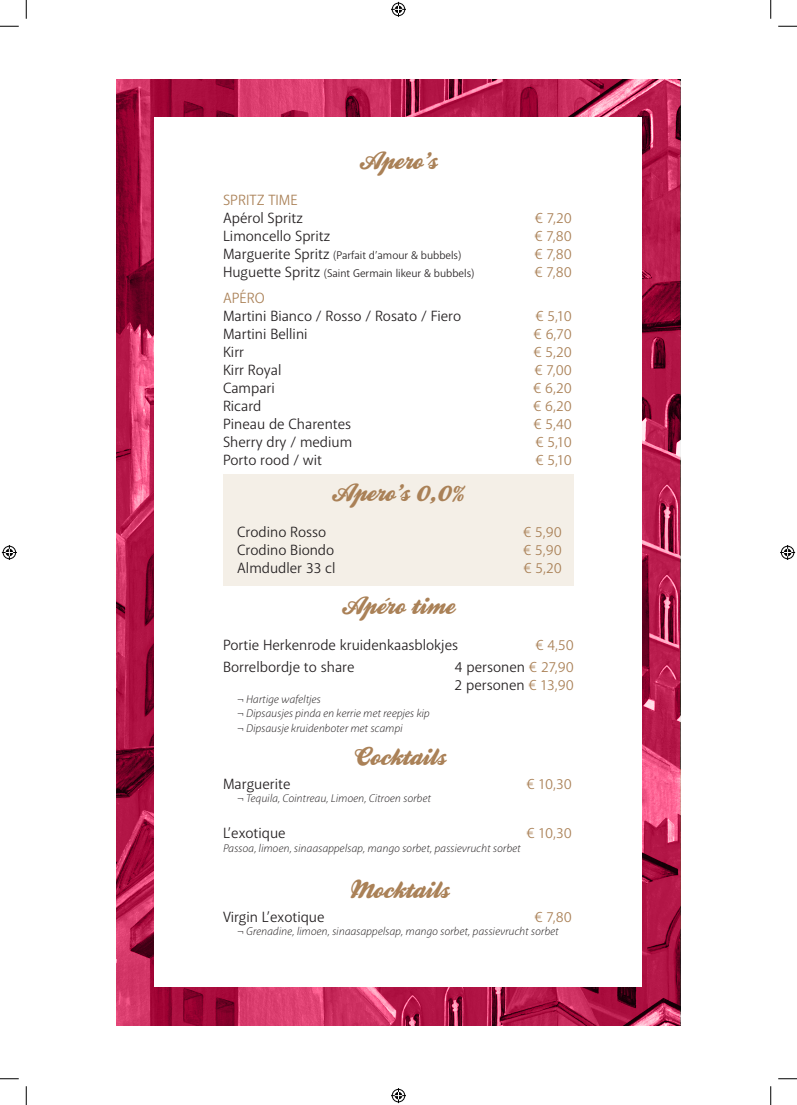
<style>
.page{position:relative;width:797px;height:1105px;background:#fff}
.page>*{position:absolute;margin:0;border:0;box-sizing:border-box;transform-origin:0 0}
.t1{font:italic 27.5px "Kestrel Script";color:#aa8157}
.t2{font:15px/18px "Akagi Pro";color:#231f20}
.t3{font:15px "Akagi Pro";color:#aa8157}
.t4{font:italic 300 11.25px/13.5px "Akagi Pro";color:#231f20}
.t5{font:11.25px "Akagi Pro";color:#231f20}
.s1{font-size:15px}
.s2{color:#aa8157}
</style>
<div class="page">
<img style="left:117px;top:79px;width:563px;height:946px">
<div style="left:155px;top:118px;width:487px;height:869px;background:#fff"></div>
<div style="left:223px;top:474px;width:351px;height:112px;background:#f4efe7"></div>
<svg style="left:0;top:25px;width:19px;height:2px"></svg>
<svg style="left:778px;top:25px;width:19px;height:2px"></svg>
<svg style="left:0;top:1078px;width:19px;height:1px"></svg>
<svg style="left:778px;top:1078px;width:19px;height:1px"></svg>
<svg style="left:25px;top:0;width:2px;height:19px"></svg>
<svg style="left:25px;top:1086px;width:2px;height:19px"></svg>
<svg style="left:770px;top:0;width:1px;height:19px"></svg>
<svg style="left:770px;top:1086px;width:1px;height:19px"></svg>
<svg style="left:391px;top:2px;width:15px;height:15px"></svg>
<svg style="left:391px;top:1088px;width:15px;height:15px"></svg>
<svg style="left:2px;top:545px;width:15px;height:15px"></svg>
<svg style="left:780px;top:545px;width:15px;height:15px"></svg>
<h1 class="t1" style="left:360px;top:146px;width:78px">Apero’s</h1>
<p class="t3" style="left:223px;top:191px;width:76px">SPRITZ TIME</p>
<p class="t2" style="left:223px;top:209px;width:81px">Apérol Spritz</p>
<p class="t3" style="left:535px;top:209px;width:39px">€ 7,20</p>
<p class="t2" style="left:223px;top:227px;width:109px">Limoncello Spritz</p>
<p class="t3" style="left:534px;top:227px;width:39px">€ 7,80</p>
<p class="t5" style="left:223px;top:248px;width:240px"><span class="s1">Marguerite Spritz</span> (Parfait d’amour &amp; bubbels)</p>
<p class="t3" style="left:534px;top:245px;width:39px">€ 7,80</p>
<p class="t5" style="left:223px;top:266px;width:253px"><span class="s1">Huguette Spritz</span> (Saint Germain likeur &amp; bubbels)</p>
<p class="t3" style="left:534px;top:263px;width:39px">€ 7,80</p>
<p class="t3" style="left:223px;top:289px;width:43px">APÉRO</p>
<p class="t2" style="left:223px;top:307px;width:240px">Martini Bianco / Rosso / Rosato / Fiero</p>
<p class="t3" style="left:535px;top:307px;width:38px">€ 5,10</p>
<p class="t2" style="left:223px;top:325px;width:86px">Martini Bellini</p>
<p class="t3" style="left:533px;top:325px;width:40px">€ 6,70</p>
<p class="t2" style="left:223px;top:343px;width:23px">Kirr</p>
<p class="t3" style="left:533px;top:343px;width:40px">€ 5,20</p>
<p class="t2" style="left:223px;top:361px;width:60px">Kirr Royal</p>
<p class="t3" style="left:534px;top:361px;width:39px">€ 7,00</p>
<p class="t2" style="left:223px;top:379px;width:53px">Campari</p>
<p class="t3" style="left:533px;top:379px;width:40px">€ 6,20</p>
<p class="t2" style="left:223px;top:397px;width:40px">Ricard</p>
<p class="t3" style="left:533px;top:397px;width:40px">€ 6,20</p>
<p class="t2" style="left:223px;top:415px;width:130px">Pineau de Charentes</p>
<p class="t3" style="left:533px;top:415px;width:40px">€ 5,40</p>
<p class="t2" style="left:223px;top:433px;width:131px">Sherry dry / medium</p>
<p class="t3" style="left:535px;top:433px;width:38px">€ 5,10</p>
<p class="t2" style="left:223px;top:451px;width:101px">Porto rood / wit</p>
<p class="t3" style="left:535px;top:451px;width:38px">€ 5,10</p>
<h1 class="t1" style="left:332px;top:479px;width:133px">Apero’s 0,0%</h1>
<p class="t2" style="left:237px;top:523px;width:91px">Crodino Rosso</p>
<p class="t3" style="left:523px;top:523px;width:40px">€ 5,90</p>
<p class="t2" style="left:237px;top:541px;width:98px">Crodino Biondo</p>
<p class="t3" style="left:523px;top:541px;width:40px">€ 5,90</p>
<p class="t2" style="left:237px;top:559px;width:100px">Almdudler 33 cl</p>
<p class="t3" style="left:523px;top:559px;width:40px">€ 5,20</p>
<h1 class="t1" style="left:342px;top:592px;width:114px">Apéro time</h1>
<p class="t2" style="left:223px;top:636px;width:237px">Portie Herkenrode kruidenkaasblokjes</p>
<p class="t3" style="left:535px;top:636px;width:40px">€ 4,50</p>
<p class="t2" style="left:223px;top:658px;width:133px">Borrelbordje to share</p>
<p class="t2" style="left:454px;top:658px;width:121px">4 personen <span class="s2">€ 27,90<br></span>2 personen <span class="s2">€ 13,90</span></p>
<p class="t4" style="left:237px;top:693px;width:194px">¬ Hartige wafeltjes<br>¬ Dipsausjes pinda en kerrie met reepjes kip</p>
<p class="t4" style="left:237px;top:722px;width:167px">¬ Dipsausje kruidenboter met scampi</p>
<h1 class="t1" style="left:351px;top:743px;width:95px">Cocktails</h1>
<p class="t2" style="left:223px;top:775px;width:69px">Marguerite</p>
<p class="t3" style="left:526px;top:775px;width:47px">€ 10,30</p>
<p class="t4" style="left:237px;top:792px;width:195px">¬ Tequila, Cointreau, Limoen, Citroen sorbet</p>
<p class="t2" style="left:223px;top:824px;width:64px">L’exotique</p>
<p class="t3" style="left:526px;top:824px;width:47px">€ 10,30</p>
<p class="t4" style="left:223px;top:841px;width:299px">Passoa, limoen, sinaasappelsap, mango sorbet, passievrucht sorbet</p>
<h1 class="t1" style="left:348px;top:876px;width:102px">Mocktails</h1>
<p class="t2" style="left:223px;top:908px;width:103px">Virgin L’exotique</p>
<p class="t3" style="left:534px;top:908px;width:39px">€ 7,80</p>
<p class="t4" style="left:237px;top:925px;width:323px">¬ Grenadine, limoen, sinaasappelsap, mango sorbet, passievrucht sorbet</p>
</div>
